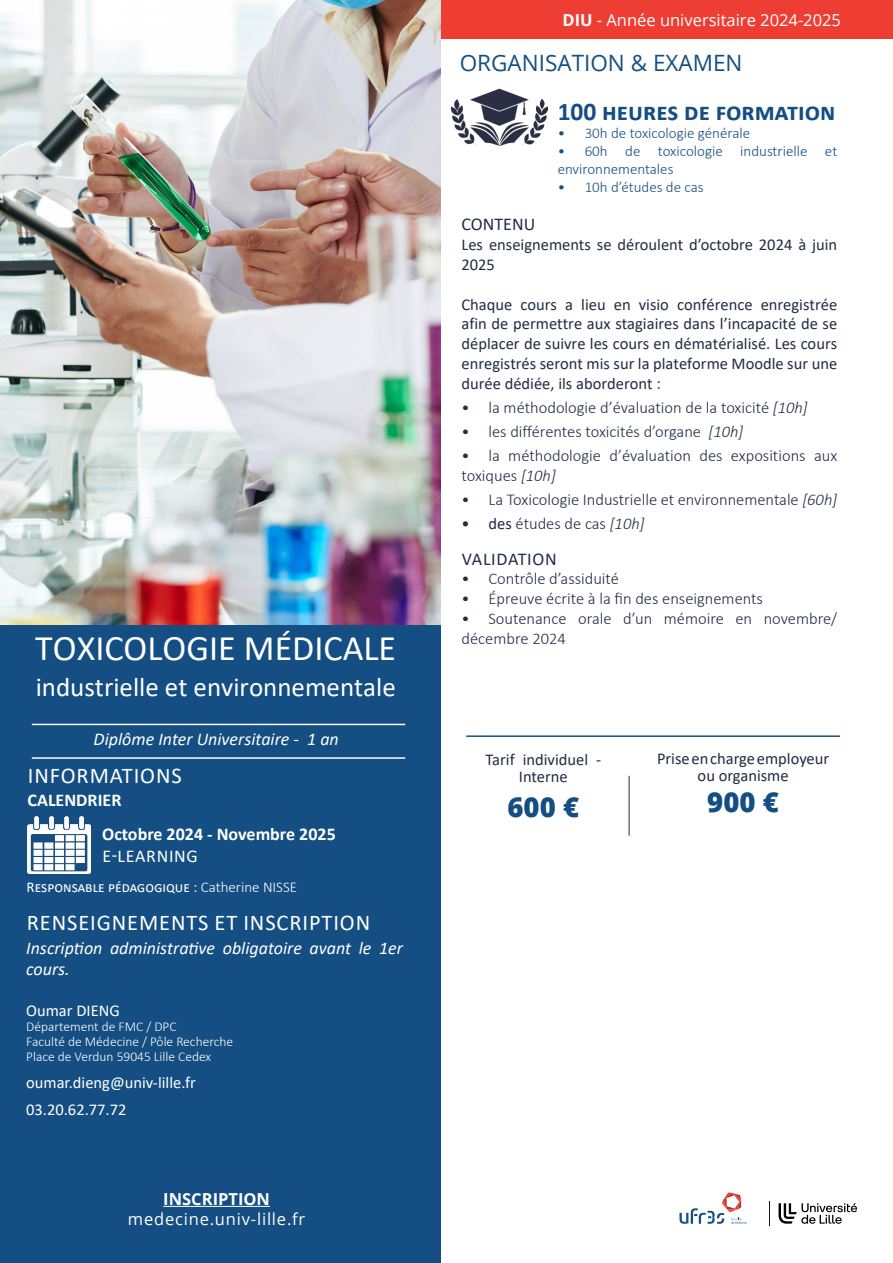
<style>
.page{position:relative;width:893px;height:1263px;background:#fff}
.page>*{position:absolute;margin:0;border:0;box-sizing:border-box;transform-origin:0 0}
.TITRE_FORMATION{font:36px "Calibri";color:#fff}
.prix{font:800 27.45px "Open Sans";color:#144e82}
.TITRE_FORMATION-2{font:27px "Calibri";color:#fff}
.t1{font:700 25.5px "Calibri";color:#144e82}
.t2{font:22.5px "Calibri";letter-spacing:.04em;color:#fff}
.titre_description{font:22.5px "Open Sans";color:#144e82}
.Phrase_information_inscription{font:italic 18px/21.6px "Calibri";color:#fff}
.t3{font:700 18px "Calibri";color:#fff}
.TYPE_DE_FORMATION{font:italic 18px "Calibri";color:#fff}
.t4{font:18px "Calibri";letter-spacing:.04em;color:#fff}
.t5{font:18px "Calibri";letter-spacing:.04em;color:#202d42}
.t6{font:18px "Calibri";color:#202d42}
.TITRE_PRIX{font:16.5px/19.8px "Calibri";color:#202d42;text-align:center}
.t7{font:300 16.5px/19.8px "Calibri";color:#202d42}
.t8{font:16.5px "Calibri";color:#fff}
.t9{font:16.5px "Open Sans";color:#fff}
.t10{font:16.5px "Open Sans";letter-spacing:.05em;color:#fff}
.t11{font:700 16.5px "Open Sans";color:#fff}
.t12{font:300 15px/18px "Calibri";color:#144e82}
.t13{font:15px "Calibri";color:#fff}
.t14{font:300 13.5px "Calibri";color:#fff}
.s1{font-weight:300}
.s2{font-weight:700}
.s3{font-style:italic}
.s4{font-weight:400}
</style>
<div class="page">
<div style="left:0;top:624px;width:440px;height:639px;background:#144e82"></div>
<div style="left:439px;top:0;width:454px;height:39px;background:#ee3e34"></div>
<hr style="left:163px;top:1206px;width:107px;height:1px;background:#fff">
<svg style="left:778px;top:1203px;width:79px;height:21px"></svg>
<svg style="left:769px;top:1201px;width:1px;height:25px"></svg>
<svg style="left:679px;top:1192px;width:68px;height:32px"></svg>
<hr style="left:32px;top:757px;width:373px;height:2px;background:#fff">
<hr style="left:32px;top:724px;width:373px;height:1px;background:#fff">
<img style="left:28px;top:816px;width:63px;height:57px">
<img style="left:0;top:0;width:440px;height:624px">
<hr style="left:466px;top:735px;width:374px;height:2px;background:#144e82">
<hr style="left:629px;top:776px;width:1px;height:60px;background:#202d42">
<img style="left:451px;top:89px;width:96px;height:56px">
<p class="TITRE_FORMATION" style="left:35px;top:623px;width:362px">TOXICOLOGIE MÉDICALE</p>
<p class="TITRE_FORMATION-2" style="left:36px;top:669px;width:362px">industrielle et environnementale</p>
<p class="TYPE_DE_FORMATION" style="left:94px;top:726px;width:247px">Diplôme Inter Universitaire - 1 an</p>
<p class="t2" style="left:28px;top:760px;width:155px">INFORMATIONS</p>
<p class="t3" style="left:28px;top:787px;width:95px">CALENDRIER</p>
<p class="t3" style="left:102px;top:821px;width:235px">Octobre 2024 - Novembre 2025</p>
<p class="t4" style="left:103px;top:843px;width:97px">E-LEARNING</p>
<p class="t13" style="left:27px;top:877px;width:272px">Responsable pédagogique : <span class="s1">Catherine NISSE</span></p>
<p class="t2" style="left:27px;top:907px;width:345px">RENSEIGNEMENTS ET INSCRIPTION</p>
<p class="Phrase_information_inscription" style="left:26px;top:936px;width:378px">Inscription administrative obligatoire avant le 1er cours.</p>
<p class="t8" style="left:26px;top:999px;width:95px">Oumar DIENG</p>
<p class="t14" style="left:26px;top:1018px;width:152px">Département de FMC / DPC</p>
<p class="t14" style="left:26px;top:1033px;width:209px">Faculté de Médecine / Pôle Recherche</p>
<p class="t14" style="left:26px;top:1048px;width:187px">Place de Verdun 59045 Lille Cedex</p>
<p class="t8" style="left:26px;top:1071px;width:171px">oumar.dieng@univ-lille.fr</p>
<p class="t8" style="left:26px;top:1098px;width:102px">03.20.62.77.72</p>
<p class="t11" style="left:163px;top:1187px;width:108px">INSCRIPTION</p>
<p class="t10" style="left:128px;top:1207px;width:179px">medecine.univ-lille.fr</p>
<p class="t9" style="left:562px;top:9px;width:280px"><span class="s2">DIU</span> - Année universitaire 2024-2025</p>
<p class="titre_description" style="left:460px;top:48px;width:284px">ORGANISATION &amp; EXAMEN</p>
<p class="t1" style="left:558px;top:94px;width:279px">100 heures de formation</p>
<p class="t12" style="left:558px;top:124px;width:194px">• 30h de toxicologie générale</p>
<p class="t12" style="left:558px;top:142px;width:281px">• 60h de toxicologie industrielle et environnementales</p>
<p class="t12" style="left:558px;top:178px;width:147px">• 10h d’études de cas</p>
<p class="t6" style="left:461px;top:212px;width:75px">CONTENU</p>
<p class="TITRE_PRIX" style="left:461px;top:234px;width:377px;text-align:left">Les enseignements se déroulent d’octobre 2024 à juin<br>2025</p>
<p class="TITRE_PRIX" style="left:461px;top:294px;width:377px;text-align:justify">Chaque cours a lieu en visio conférence enregistrée afin de permettre aux stagiaires dans l’incapacité de se déplacer de suivre les cours en dématérialisé. Les cours enregistrés seront mis sur la plateforme Moodle sur une durée dédiée, ils aborderont :</p>
<p class="t7" style="left:461px;top:397px;width:348px">• la méthodologie d’évaluation de la toxicité <span class="s3">[10h]</span></p>
<p class="t7" style="left:461px;top:421px;width:283px">• les différentes toxicités d’organe <span class="s3">[10h]</span></p>
<p class="t7" style="left:461px;top:445px;width:377px">• la méthodologie d’évaluation des expositions aux toxiques <span class="s3">[10h]</span></p>
<p class="t7" style="left:461px;top:489px;width:377px">• La Toxicologie Industrielle et environnementale <span class="s3">[60h]</span></p>
<p class="t7" style="left:461px;top:513px;width:185px"><span class="s4">• des</span> études de cas <span class="s3">[10h]</span></p>
<p class="t5" style="left:462px;top:546px;width:96px">VALIDATION</p>
<p class="t7" style="left:461px;top:569px;width:159px">• Contrôle d’assiduité</p>
<p class="t7" style="left:461px;top:589px;width:303px">• Épreuve écrite à la fin des enseignements</p>
<p class="t7" style="left:461px;top:608px;width:377px">• Soutenance orale d’un mémoire en novembre/ décembre 2024</p>
<p class="TITRE_PRIX" style="left:485px;top:751px;width:117px;line-height:16.5px">Tarif individuel -<br>Interne</p>
<p class="prix" style="left:507px;top:786px;width:73px">600 €</p>
<p class="TITRE_PRIX" style="left:657px;top:750px;width:174px;line-height:16.5px">Prise en charge employeur ou organisme</p>
<p class="prix" style="left:707px;top:781px;width:73px">900 €</p>
</div>
